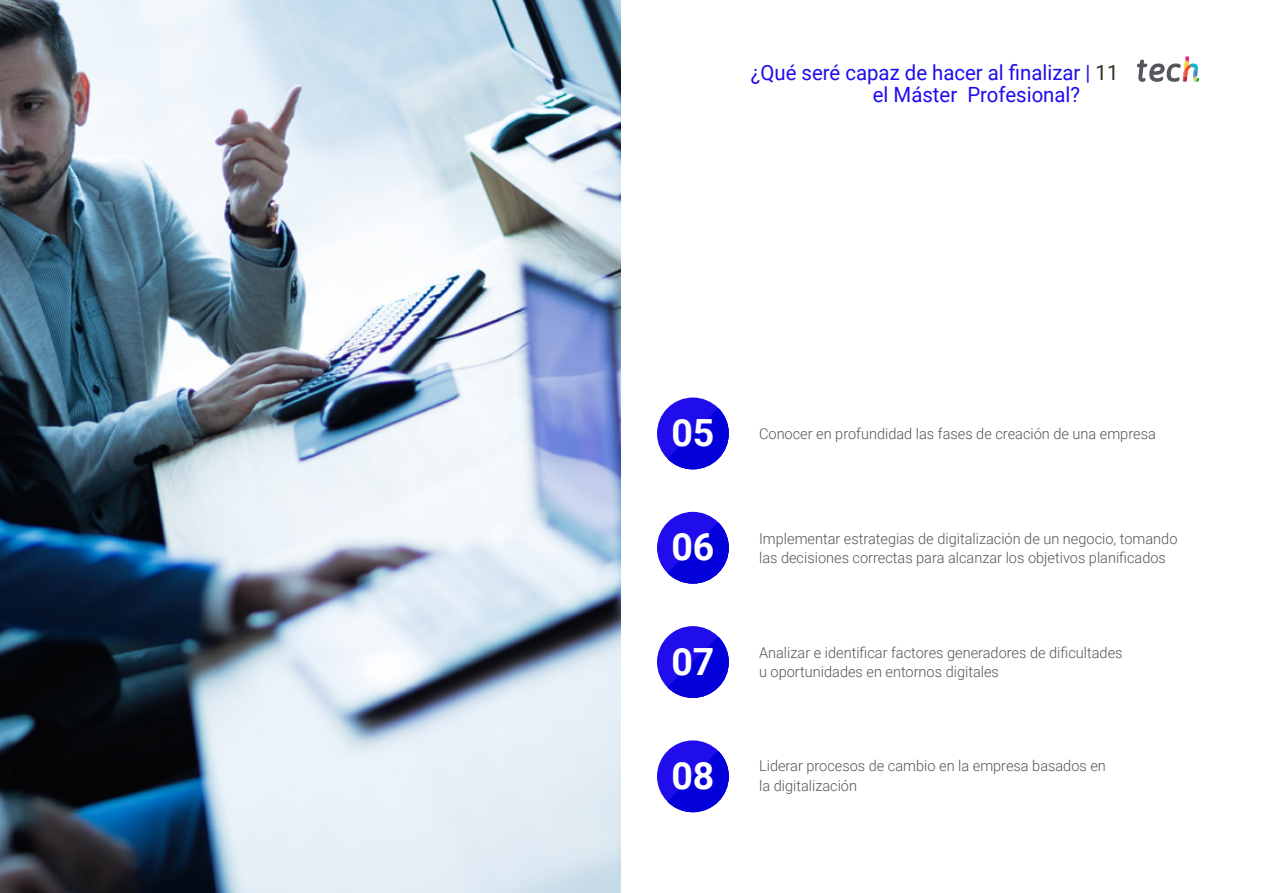
<style>
.page{position:relative;width:1263px;height:893px;background:#fff}
.page>*{position:absolute;margin:0;border:0;box-sizing:border-box;transform-origin:0 0}
.t1{font:700 37.5px "Roboto";color:#fff}
.t2{font:21px/22.5px "Roboto";color:#1f0dec}
.t3{font:300 15px/19.5px "Roboto";color:#52555b}
.s1{color:#312e20}
</style>
<div class="page">
<div style="left:657px;top:512px;width:72px;height:72px;background:#1f0dec;border-radius:50%"></div>
<svg style="left:667px;top:522px;width:62px;height:62px"></svg>
<div style="left:657px;top:740px;width:72px;height:72px;background:#1f0dec;border-radius:50%"></div>
<svg style="left:667px;top:751px;width:62px;height:61px"></svg>
<div style="left:657px;top:626px;width:72px;height:72px;background:#1f0dec;border-radius:50%"></div>
<svg style="left:667px;top:637px;width:62px;height:61px"></svg>
<div style="left:657px;top:398px;width:72px;height:71px;background:#1f0dec;border-radius:50%"></div>
<svg style="left:667px;top:408px;width:62px;height:61px"></svg>
<img style="left:0;top:0;width:621px;height:893px">
<svg style="left:1137px;top:56px;width:62px;height:26px"></svg>
<h2 class="t2" style="left:873px;top:60px;width:247px;text-indent:-122px">¿Qué seré capaz de hacer al finalizar | <span class="s1">11 </span>el Máster Profesional?</h2>
<h1 class="t1" style="left:671px;top:407px;width:45px">05</h1>
<p class="t3" style="left:759px;top:423px;width:398px">Conocer en profundidad las fases de creación de una empresa</p>
<h1 class="t1" style="left:671px;top:521px;width:45px">06</h1>
<p class="t3" style="left:759px;top:528px;width:420px">Implementar estrategias de digitalización de un negocio, tomando las decisiones correctas para alcanzar los objetivos planificados</p>
<h1 class="t1" style="left:671px;top:635px;width:45px">07</h1>
<p class="t3" style="left:759px;top:642px;width:365px">Analizar e identificar factores generadores de dificultades u oportunidades en entornos digitales</p>
<h1 class="t1" style="left:671px;top:749px;width:45px">08</h1>
<p class="t3" style="left:759px;top:755px;width:348px">Liderar procesos de cambio en la empresa basados en la digitalización</p>
</div>
